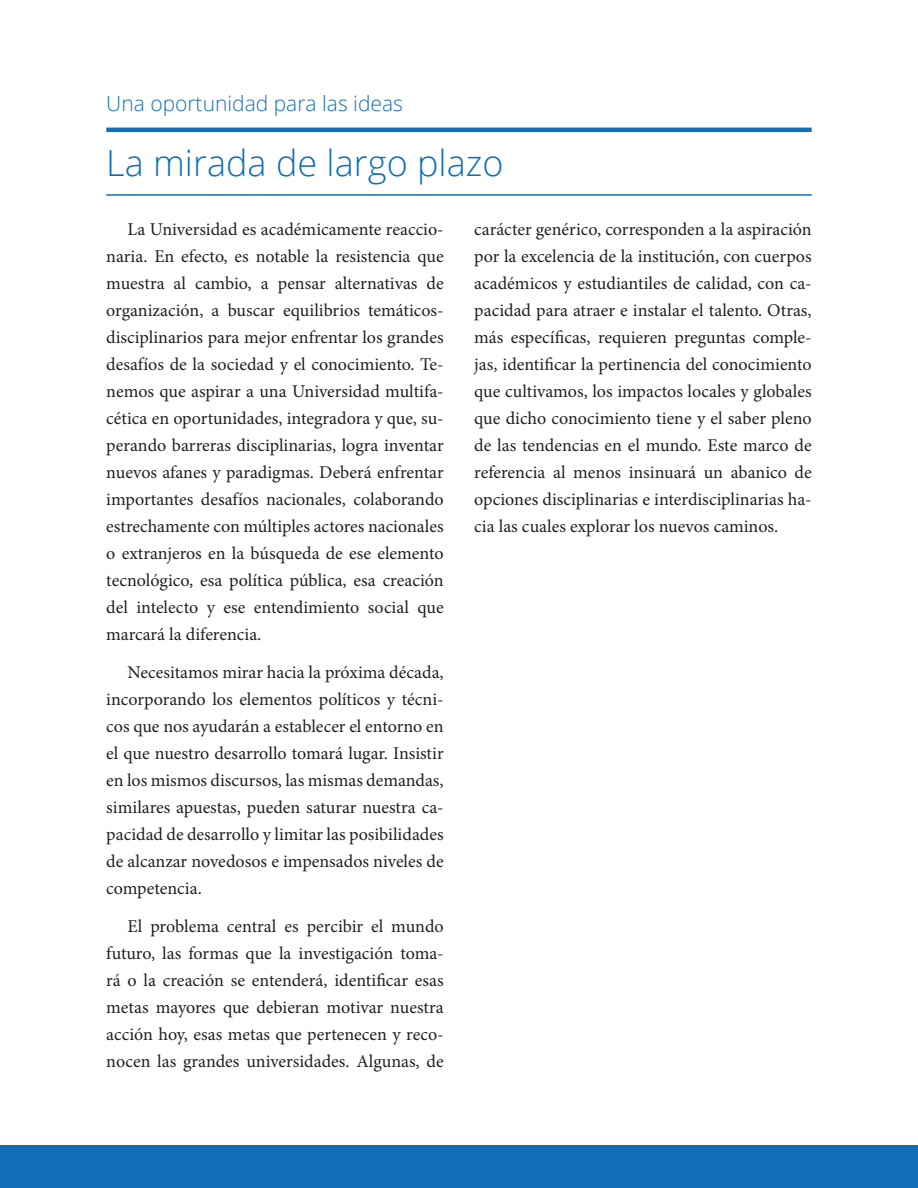
<style>
.page{position:relative;width:918px;height:1188px;background:#fff}
.page>*{position:absolute;margin:0;border:0;box-sizing:border-box;transform-origin:0 0}
.titulo_2_-_span_col{font:300 36px "Open Sans";color:#116fb8}
.t1{font:300 21px "Open Sans";color:#116fb8}
.parrafo_1{font:18px/27px "Minion Pro";color:#231f20;text-align:justify}
</style>
<div class="page">
<hr style="left:106px;top:128px;width:706px;height:4px;background:#116fb8">
<div style="left:0;top:1145px;width:918px;height:43px;background:#116fb8"></div>
<hr style="left:106px;top:194px;width:706px;height:2px;background:#116fb8">
<p class="t1" style="left:106px;top:89px;width:298px">Una oportunidad para las ideas</p>
<p class="titulo_2_-_span_col" style="left:106px;top:139px;width:399px">La mirada de largo plazo</p>
<p class="parrafo_1" style="left:106px;top:216px;width:339px;text-indent:21px">La Universidad es académicamente reaccio&shy;naria. En efecto, es notable la resistencia que muestra al cambio, a pensar alternativas de organización, a buscar equilibrios temáticos&shy;disciplinarios para mejor enfrentar los grandes desafíos de la sociedad y el conocimiento. Te&shy;nemos que aspirar a una Universidad multifa&shy;cética en oportunidades, integradora y que, su&shy;perando barreras disciplinarias, logra inventar nuevos afanes y paradigmas. Deberá enfrentar importantes desafíos nacionales, colaborando estrechamente con múltiples actores nacionales o extranjeros en la búsqueda de ese elemento tecnológico, esa política pública, esa creación del intelecto y ese entendimiento social que marcará la diferencia.</p>
<p class="parrafo_1" style="left:106px;top:659px;width:339px;text-indent:21px">Necesitamos mirar hacia la próxima década, incorporando los elementos políticos y técni&shy;cos que nos ayudarán a establecer el entorno en el que nuestro desarrollo tomará lugar. Insistir en los mismos discursos, las mismas demandas, similares apuestas, pueden saturar nuestra ca&shy;pacidad de desarrollo y limitar las posibilidades de alcanzar novedosos e impensados niveles de competencia.</p>
<p class="parrafo_1" style="left:106px;top:912px;width:339px;text-indent:21px">El problema central es percibir el mundo futuro, las formas que la investigación toma&shy;rá o la creación se entenderá, identificar esas metas mayores que debieran motivar nuestra acción hoy, esas metas que pertenecen y reco&shy;nocen las grandes universidades. Algunas, de</p>
<p class="parrafo_1" style="left:474px;top:216px;width:339px">carácter genérico, corresponden a la aspiración por la excelencia de la institución, con cuerpos académicos y estudiantiles de calidad, con ca&shy;pacidad para atraer e instalar el talento. Otras, más específicas, requieren preguntas comple&shy;jas, identificar la pertinencia del conocimiento que cultivamos, los impactos locales y globales que dicho conocimiento tiene y el saber pleno de las tendencias en el mundo. Este marco de referencia al menos insinuará un abanico de opciones disciplinarias e interdisciplinarias ha&shy;cia las cuales explorar los nuevos caminos.</p>
</div>
